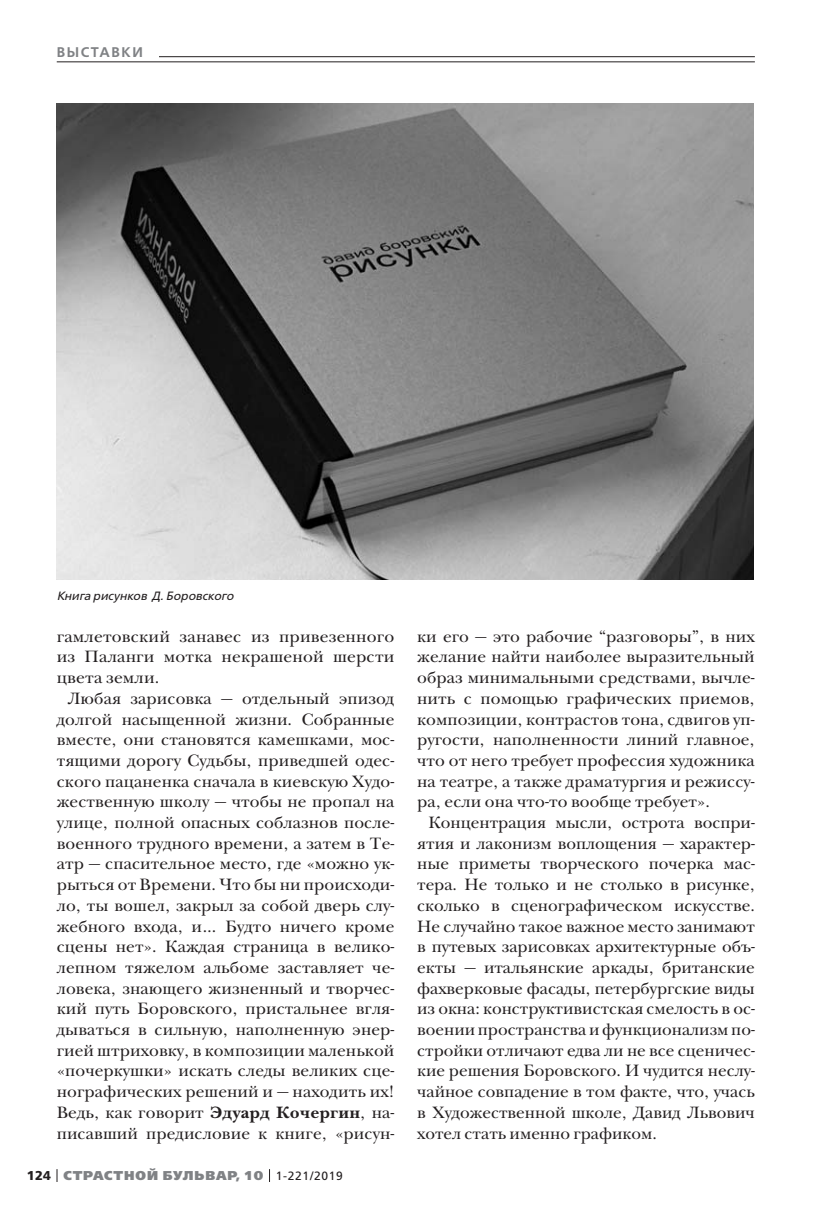
<style>
.page{position:relative;width:823px;height:1219px;background:#fff}
.page>*{position:absolute;margin:0;border:0;box-sizing:border-box;transform-origin:0 0}
.t1{font:17px/20.6px "New Baskerville ITC";letter-spacing:.005em;color:#231f20;text-align:justify}
.t2{font:600 14px "Free Set";letter-spacing:.11em;color:#808285}
.t3{font:800 12.8px "Free Set";letter-spacing:.07em;color:#808285}
.t4{font:italic 12px "Free Set";color:#231f20}
.s1{font-weight:700}
.s2{font-weight:700;color:#231f20}
.s3{font-weight:400;font-size:12px;color:#231f20}
</style>
<div class="page">
<svg style="left:57px;top:1169px;width:1px;height:13px"></svg>
<svg style="left:269px;top:1169px;width:1px;height:13px"></svg>
<hr style="left:57px;top:56px;width:697px;height:1px;background:#231f20">
<div style="left:57px;top:41px;width:102px;height:21px;background:#fff"></div>
<hr style="left:57px;top:62px;width:697px;height:1px;background:#231f20">
<img style="left:57px;top:103px;width:696px;height:477px">
<p class="t2" style="left:57px;top:45px;width:87px">ВЫСТАВКИ</p>
<p class="t4" style="left:57px;top:590px;width:178px">Книга рисунков Д. Боровского</p>
<p class="t1" style="left:57px;top:627px;width:339px">гамлетовский занавес из привезенного из Паланги мотка некрашеной шерсти цвета земли.</p>
<p class="t1" style="left:57px;top:690px;width:339px;text-indent:11px">Любая зарисовка — отдельный эпизод долгой насыщенной жизни. Собранные вместе, они становятся камешками, мос&shy;тящими дорогу Судьбы, приведшей одес&shy;ского пацаненка сначала в киевскую Худо&shy;жественную школу — чтобы не пропал на улице, полной опасных соблазнов после&shy;военного трудного времени, а затем в Те&shy;атр — спасительное место, где «можно ук&shy;рыться от Времени. Что бы ни происходи&shy;ло, ты вошел, закрыл за собой дверь слу&shy;жебного входа, и… Будто ничего кроме сцены нет». Каждая страница в велико&shy;лепном тяжелом альбоме заставляет че&shy;ловека, знающего жизненный и творчес&shy;кий путь Боровского, пристальнее вгля&shy;дываться в сильную, наполненную энер&shy;гией штриховку, в композиции маленькой «почеркушки» искать следы великих сце&shy;нографических решений и — находить их!<br>Ведь, как говорит <span class="s1">Эдуард Кочергин</span>, на&shy;писавший предисловие к книге, «рисун-</p>
<p class="t3" style="left:27px;top:1169px;width:317px"><span class="s2">124</span> СТРАСТНОЙ БУЛЬВАР, 10 <span class="s3">1-221/2019</span></p>
<p class="t1" style="left:417px;top:627px;width:339px">ки его — это рабочие “разговоры”, в них желание найти наиболее выразительный образ минимальными средствами, вычле&shy;нить с помощью графических приемов, композиции, контрастов тона, сдвигов уп&shy;ругости, наполненности линий главное, что от него требует профессия художника на театре, а также драматургия и режиссу&shy;ра, если она что-то вообще требует».</p>
<p class="t1" style="left:417px;top:814px;width:339px;text-indent:11px">Концентрация мысли, острота воспри&shy;ятия и лаконизм воплощения — характер&shy;ные приметы творческого почерка мас&shy;тера. Не только и не столько в рисунке, сколько в сценографическом искусстве.<br>Не случайно такое важное место занимают в путевых зарисовках архитектурные объ&shy;екты — итальянские аркады, британские фахверковые фасады, петербургские виды из окна: конструктивистская смелость в ос&shy;воении пространства и функционализм по&shy;стройки отличают едва ли не все сценичес&shy;кие решения Боровского. И чудится неслу&shy;чайное совпадение в том факте, что, учась в Художественной школе, Давид Львович хотел стать именно графиком.</p>
</div>
